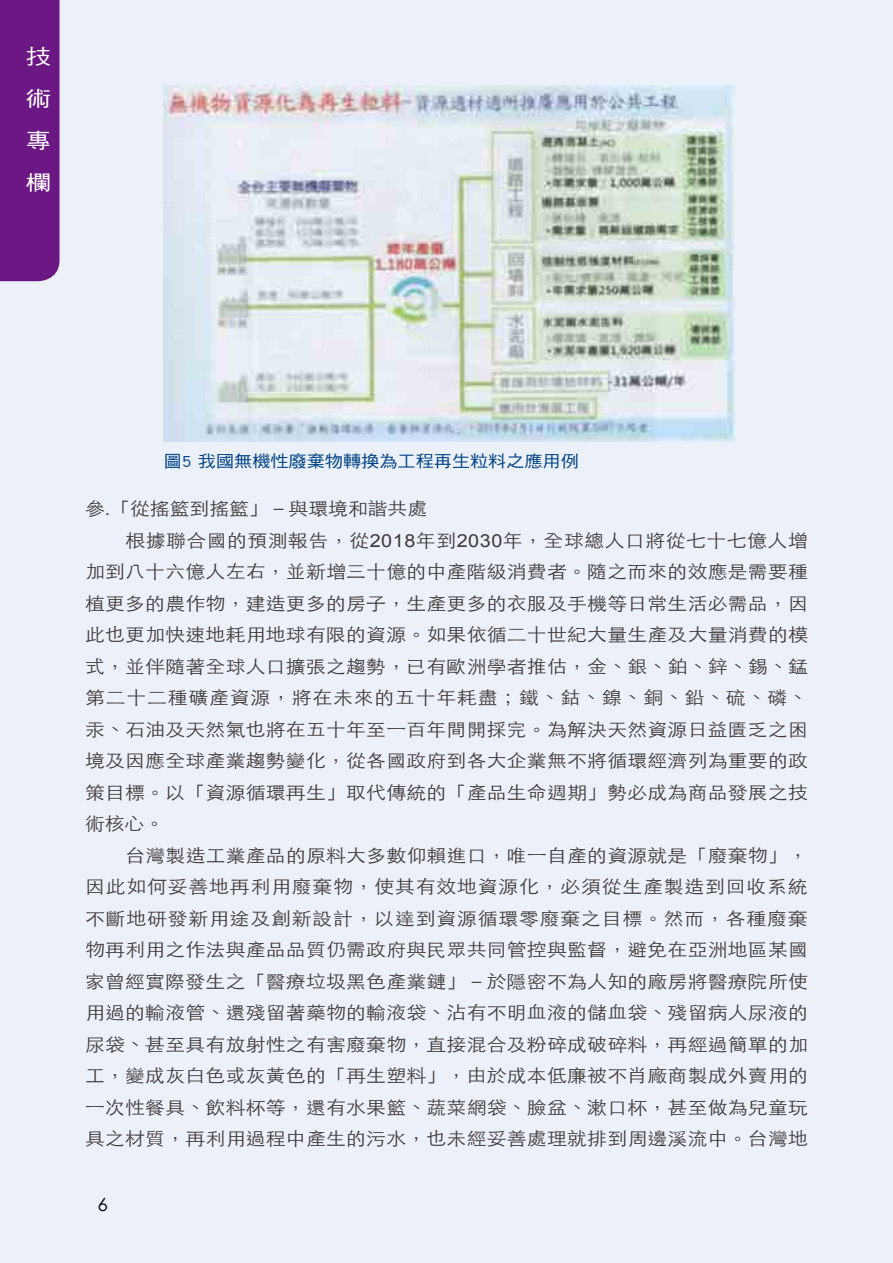
<style>
.page{position:relative;width:893px;height:1263px;background:#ecf0f9}
.page>*{position:absolute;margin:0;border:0;box-sizing:border-box;transform-origin:0 0}
.t1{font:21px/42px "DF Hei Std W5";color:#fff;text-align:justify;scale:1.2 1}
.t2{font:300 18px "ST Heiti TC";letter-spacing:.015em;color:#3e3a39;scale:1.1 1}
.t3{font:300 18px "ST Heiti TC";letter-spacing:.045em;color:#3e3a39;scale:1.1 1}
.t4{font:300 18px "ST Heiti TC";color:#000;scale:1.05 1}
.t5{font:16.5px "DF Hei Std W5";color:#004483;scale:1.1 1}
.s1{font-family:"Arial";font-weight:400}
</style>
<div class="page">
<div style="left:0;top:0;width:60px;height:281px;background:#6b1784"></div>
<img style="left:164px;top:85px;width:570px;height:357px">
<p class="t1" style="left:26px;top:35px;width:22px">技術專欄</p>
<p class="t5" style="left:164px;top:452px;width:379px">圖5 我國無機性廢棄物轉換為工程再生粒料之應用例</p>
<p class="t2" style="left:85px;top:493px;width:313px">參<span class="s1">.</span>「從搖籃到搖籃」－與環境和諧共處</p>
<p class="t2" style="left:125px;top:525px;width:622px">根據聯合國的預測報告，從<span class="s1">2018</span>年到<span class="s1">2030</span>年，全球總人口將從七十七億人增</p>
<p class="t2" style="left:85px;top:556px;width:659px">加到八十六億人左右，並新增三十億的中產階級消費者。隨之而來的效應是需要種</p>
<p class="t2" style="left:85px;top:588px;width:659px">植更多的農作物，建造更多的房子，生產更多的衣服及手機等日常生活必需品，因</p>
<p class="t2" style="left:85px;top:619px;width:659px">此也更加快速地耗用地球有限的資源。如果依循二十世紀大量生產及大量消費的模</p>
<p class="t2" style="left:85px;top:651px;width:659px">式，並伴隨著全球人口擴張之趨勢，已有歐洲學者推估，金、銀、鉑、鋅、錫、錳</p>
<p class="t3" style="left:85px;top:682px;width:658px">第二十二種礦產資源，將在未來的五十年耗盡；鐵、鈷、鎳、銅、鉛、硫、磷、</p>
<p class="t2" style="left:85px;top:714px;width:659px">汞、石油及天然氣也將在五十年至一百年間開採完。為解決天然資源日益匱乏之困</p>
<p class="t2" style="left:85px;top:745px;width:659px">境及因應全球產業趨勢變化，從各國政府到各大企業無不將循環經濟列為重要的政</p>
<p class="t2" style="left:85px;top:777px;width:659px">策目標。以「資源循環再生」取代傳統的「產品生命週期」勢必成為商品發展之技</p>
<p class="t2" style="left:85px;top:808px;width:74px">術核心。</p>
<p class="t2" style="left:125px;top:840px;width:622px">台灣製造工業產品的原料大多數仰賴進口，唯一自產的資源就是「廢棄物」，</p>
<p class="t3" style="left:85px;top:871px;width:658px">因此如何妥善地再利用廢棄物，使其有效地資源化，必須從生產製造到回收系統</p>
<p class="t3" style="left:85px;top:903px;width:658px">不斷地研發新用途及創新設計，以達到資源循環零廢棄之目標。然而，各種廢棄</p>
<p class="t2" style="left:85px;top:934px;width:659px">物再利用之作法與產品品質仍需政府與民眾共同管控與監督，避免在亞洲地區某國</p>
<p class="t2" style="left:85px;top:966px;width:659px">家曾經實際發生之「醫療垃圾黑色產業鏈」－於隱密不為人知的廠房將醫療院所使</p>
<p class="t2" style="left:85px;top:997px;width:659px">用過的輸液管、還殘留著藥物的輸液袋、沾有不明血液的儲血袋、殘留病人尿液的</p>
<p class="t2" style="left:85px;top:1029px;width:659px">尿袋、甚至具有放射性之有害廢棄物，直接混合及粉碎成破碎料，再經過簡單的加</p>
<p class="t2" style="left:85px;top:1060px;width:659px">工，變成灰白色或灰黃色的「再生塑料」，由於成本低廉被不肖廠商製成外賣用的</p>
<p class="t2" style="left:85px;top:1092px;width:659px">一次性餐具、飲料杯等，還有水果籃、蔬菜網袋、臉盆、漱口杯，甚至做為兒童玩</p>
<p class="t2" style="left:85px;top:1123px;width:659px">具之材質，再利用過程中產生的污水，也未經妥善處理就排到周邊溪流中。台灣地</p>
<p class="t4" style="left:98px;top:1190px;width:11px">6</p>
</div>
